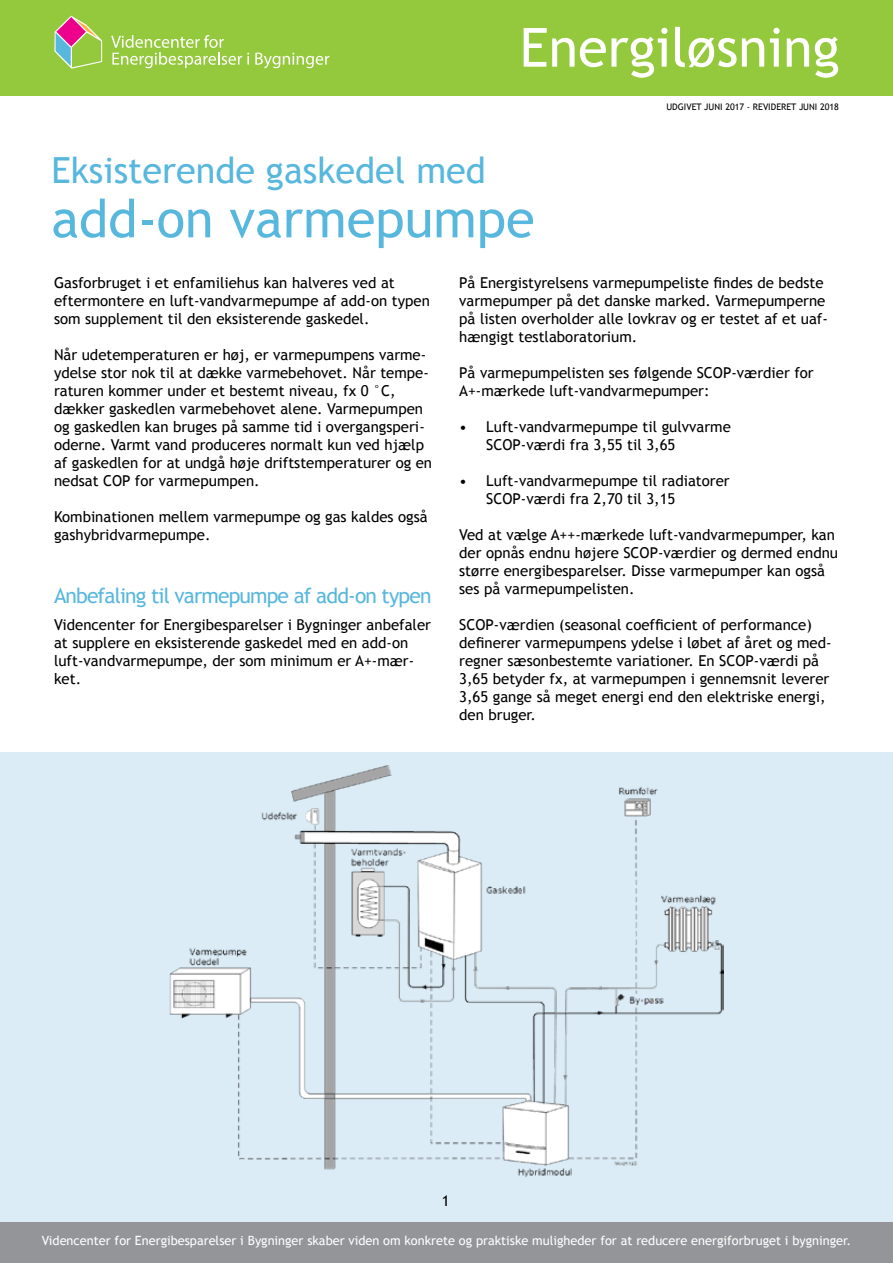
<style>
.page{position:relative;width:893px;height:1263px;background:#fff}
.page>*{position:absolute;margin:0;border:0;box-sizing:border-box;transform-origin:0 0}
.t1{font:54px "Trebuchet MS";color:#fff}
.t2{font:52.5px "Trebuchet MS";color:#58b7dd}
.t3{font:36px "Trebuchet MS";color:#58b7dd}
.t4{font:21px "Trebuchet MS";letter-spacing:-.04em;color:#58b7dd}
.t5{font:15px/18px "Trebuchet MS";color:#000}
.t6{font:12.75px "Trebuchet MS";color:#fff}
.t7{font:9px "Trebuchet MS";color:#000}
</style>
<div class="page">
<div style="left:0;top:1222px;width:893px;height:41px;background:#939598"></div>
<div style="left:0;top:753px;width:893px;height:469px;background:#dcecf6"></div>
<div style="left:0;top:0;width:893px;height:95px;background:#95c93d"></div>
<svg style="left:54px;top:16px;width:48px;height:53px"></svg>
<svg style="left:111px;top:35px;width:138px;height:33px"></svg>
<svg style="left:255px;top:53px;width:74px;height:15px"></svg>
<img style="left:169px;top:765px;width:555px;height:413px">
<h1 class="t1" style="left:520px;top:16px;width:322px">Energiløsning</h1>
<p class="t7" style="left:666px;top:102px;width:174px">UDGIVET JUNI 2017 - REVIDERET JUNI 2018</p>
<h3 class="t3" style="left:51px;top:149px;width:436px">Eksisterende gaskedel med</h3>
<h2 class="t2" style="left:51px;top:188px;width:485px">add-on varmepumpe</h2>
<p class="t5" style="left:54px;top:274px;width:377px">Gasforbruget i et enfamiliehus kan halveres ved at eftermontere en luft-vandvarmepumpe af add-on typen som supplement til den eksisterende gaskedel.</p>
<p class="t5" style="left:54px;top:346px;width:380px">Når udetemperaturen er høj, er varmepumpens varme&shy;ydelse stor nok til at dække varmebehovet. Når tempe&shy;raturen kommer under et bestemt niveau, fx 0 °C, dækker gaskedlen varmebehovet alene. Varmepumpen og gaskedlen kan bruges på samme tid i overgangsperi&shy;oderne. Varmt vand produceres normalt kun ved hjælp af gaskedlen for at undgå høje driftstemperaturer og en nedsat COP for varmepumpen.</p>
<p class="t5" style="left:54px;top:508px;width:375px">Kombinationen mellem varmepumpe og gas kaldes også gashybridvarmepumpe.</p>
<p class="t5" style="left:459px;top:274px;width:370px">På Energistyrelsens varmepumpeliste findes de bedste varmepumper på det danske marked. Varmepumperne på listen overholder alle lovkrav og er testet af et uaf&shy;hængigt testlaboratorium.</p>
<p class="t5" style="left:459px;top:364px;width:356px">På varmepumpelisten ses følgende SCOP-værdier for<br>A+-mærkede luft-vandvarmepumper:</p>
<p class="t5" style="left:486px;top:418px;width:246px;text-indent:-27px">• Luft-vandvarmepumpe til gulvvarme<br>SCOP-værdi fra 3,55 til 3,65</p>
<p class="t5" style="left:486px;top:472px;width:245px;text-indent:-27px">• Luft-vandvarmepumpe til radiatorer<br>SCOP-værdi fra 2,70 til 3,15</p>
<p class="t5" style="left:459px;top:526px;width:380px">Ved at vælge A++-mærkede luft-vandvarmepumper, kan der opnås endnu højere SCOP-værdier og dermed endnu større energibesparelser. Disse varmepumper kan også ses på varmepumpelisten.</p>
<p class="t5" style="left:459px;top:616px;width:374px">SCOP-værdien (seasonal coefficient of performance) definerer varmepumpens ydelse i løbet af året og med&shy;regner sæsonbestemte variationer. En SCOP-værdi på 3,65 betyder fx, at varmepumpen i gennemsnit leverer 3,65 gange så meget energi end den elektriske energi, den bruger.</p>
<h3 class="t4" style="left:54px;top:583px;width:379px">Anbefaling til varmepumpe af add-on typen</h3>
<p class="t5" style="left:54px;top:616px;width:379px">Videncenter for Energibesparelser i Bygninger anbefaler at supplere en eksisterende gaskedel med en add-on luft-vandvarmepumpe, der som minimum er A+-mær&shy;ket.</p>
<p class="t5" style="left:442px;top:1192px;width:17px">11</p>
<p class="t6" style="left:42px;top:1233px;width:811px">Videncenter for Energibesparelser i Bygninger skaber viden om konkrete og praktiske muligheder for at reducere energiforbruget i bygninger.</p>
</div>
